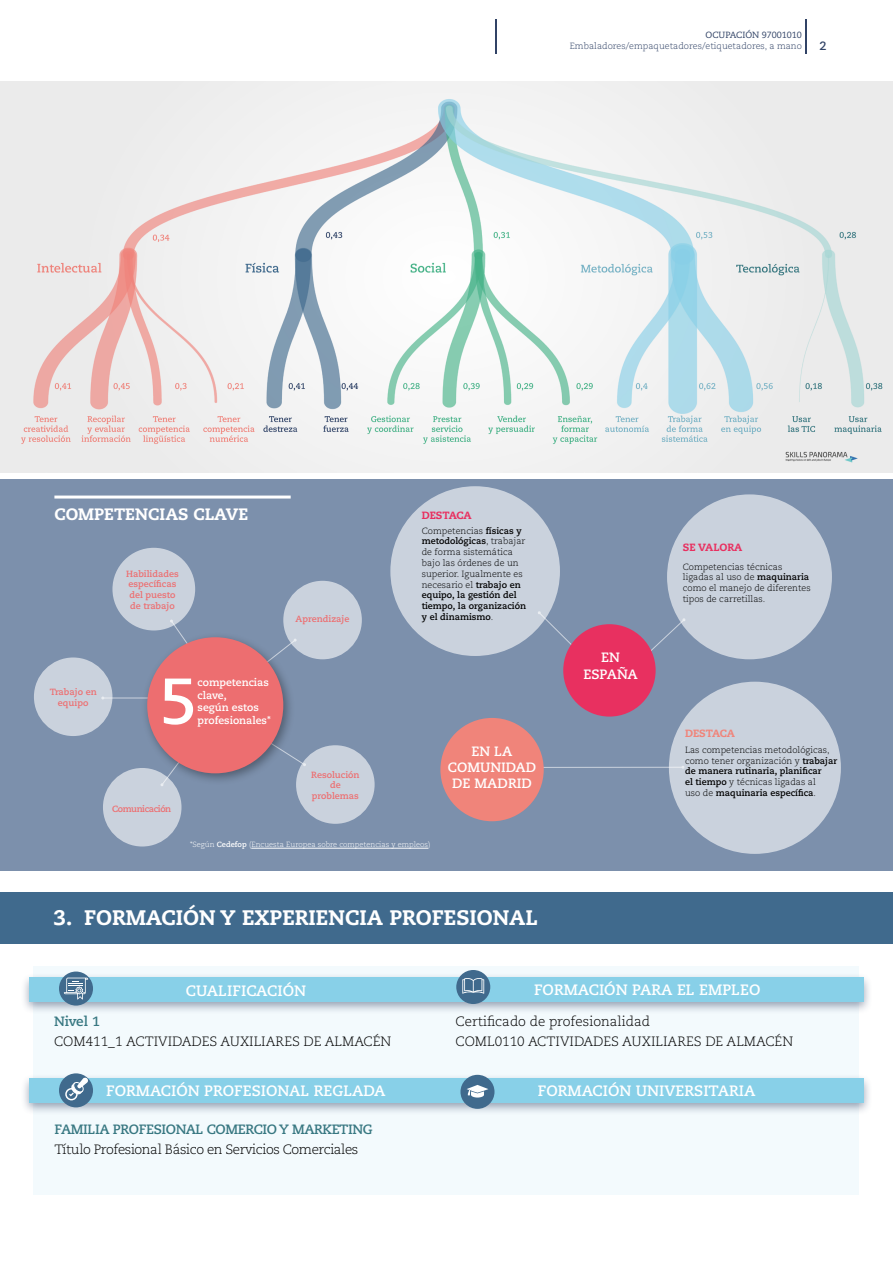
<style>
.page{position:relative;width:893px;height:1263px;background:#fff}
.page>*{position:absolute;margin:0;border:0;box-sizing:border-box;transform-origin:0 0}
.t1{font:700 64.5px "Caecilia LT Std";color:#fff}
.t2{font:800 21px "Caecilia LT Std";color:#fff}
.t3{font:800 16.5px "Caecilia LT Std";color:#fff}
.t4{font:700 15px "Caecilia LT Std";color:#fff}
.t5{font:300 13.5px/20.2px "Caecilia LT Std";color:#000}
.t6{font:300 13.5px "Caecilia LT Std";letter-spacing:-.03em;color:#000}
.t7{font:700 13.5px "Caecilia LT Std";letter-spacing:-.03em;color:#377781}
.t8{font:700 13.5px/16.2px "Caecilia LT Std";color:#fff;text-align:center}
.t9{font:700 12px "Caecilia LT Std";color:#314366}
.t10{font:700 10.5px/12.6px "Caecilia LT Std";color:#fff}
.t11{font:800 10.5px "Caecilia LT Std";color:#e83060}
.t12{font:800 10.5px "Caecilia LT Std";letter-spacing:-.01em;color:#f0847a}
.t13{font:300 9px/10.8px "Caecilia LT Std";color:#000}
.t14{font:700 9px/10.8px "Caecilia LT Std";color:#ed6e70;text-align:center}
.t15{font:300 9px "Caecilia LT Std";color:#314366}
.t16{font:9px "Caecilia LT Std";color:#314366}
.t17{font:700 9px "Caecilia LT Std";letter-spacing:-.04em;color:#ed6e70}
.t18{font:300 7.5px "Caecilia LT Std";color:#fff}
.s1{font-weight:700}
</style>
<div class="page">
<hr style="left:805px;top:20px;width:1px;height:34px;background:#314366">
<hr style="left:496px;top:20px;width:1px;height:34px;background:#314366">
<div style="left:34px;top:967px;width:825px;height:228px;background:#f3fafd"></div>
<img style="left:0;top:81px;width:893px;height:391px">
<div style="left:0;top:892px;width:893px;height:52px;background:#406a8d"></div>
<div style="left:0;top:479px;width:893px;height:392px;background:#7c90ac"></div>
<svg style="left:621px;top:620px;width:64px;height:30px"></svg>
<hr style="left:525px;top:767px;width:158px;height:1px;background:#fff">
<svg style="left:539px;top:612px;width:64px;height:66px"></svg>
<hr style="left:54px;top:495px;width:237px;height:3px;background:#fff">
<div style="left:390px;top:486px;width:170px;height:170px;background:#cad2dd;border-radius:50%"></div>
<div style="left:667px;top:494px;width:165px;height:165px;background:#cad2dd;border-radius:50%"></div>
<div style="left:440px;top:718px;width:104px;height:103px;background:#f0847a;border-radius:50%"></div>
<div style="left:563px;top:624px;width:93px;height:92px;background:#e83060;border-radius:50%"></div>
<div style="left:283px;top:581px;width:79px;height:78px;background:#cad2dd;border-radius:50%"></div>
<div style="left:296px;top:745px;width:79px;height:79px;background:#cad2dd;border-radius:50%"></div>
<div style="left:103px;top:768px;width:78px;height:78px;background:#cad2dd;border-radius:50%"></div>
<div style="left:34px;top:657px;width:78px;height:79px;background:#cad2dd;border-radius:50%"></div>
<div style="left:112px;top:548px;width:83px;height:82px;background:#cad2dd;border-radius:50%"></div>
<hr style="left:251px;top:848px;width:177px;height:1px;background:#fff">
<svg style="left:296px;top:759px;width:10px;height:7px"></svg>
<svg style="left:170px;top:619px;width:12px;height:12px"></svg>
<hr style="left:103px;top:698px;width:48px;height:1px;background:#fff">
<div style="left:141px;top:631px;width:155px;height:154px;background:#000;opacity:.35"></div>
<div style="left:147px;top:637px;width:136px;height:136px;background:#ed6e70;border-radius:50%"></div>
<div style="left:669px;top:682px;width:172px;height:172px;background:#cad2dd;border-radius:50%"></div>
<div style="left:20px;top:972px;width:853px;height:43px;background:#314366;opacity:.5"></div>
<div style="left:29px;top:977px;width:835px;height:24px;background:#88d0e8"></div>
<div style="left:59px;top:971px;width:34px;height:34px;background:#406a8d;border-radius:50%"></div>
<svg style="left:64px;top:978px;width:24px;height:21px"></svg>
<div style="left:456px;top:970px;width:34px;height:34px;background:#406a8d;border-radius:50%"></div>
<svg style="left:462px;top:978px;width:22px;height:16px"></svg>
<div style="left:20px;top:1073px;width:853px;height:43px;background:#314366;opacity:.5"></div>
<div style="left:29px;top:1078px;width:835px;height:24px;background:#88d0e8"></div>
<div style="left:59px;top:1073px;width:34px;height:34px;background:#406a8d;border-radius:50%"></div>
<div style="left:65px;top:1088px;width:13px;height:12px;border:2px solid #fff;border-radius:50%"></div>
<svg style="left:69px;top:1076px;width:21px;height:20px"></svg>
<div style="left:460px;top:1075px;width:34px;height:34px;background:#406a8d;border-radius:50%"></div>
<svg style="left:467px;top:1085px;width:21px;height:12px"></svg>
<p class="t16" style="left:706px;top:29px;width:98px">OCUPACIÓN 97001010</p>
<p class="t15" style="left:570px;top:41px;width:234px">Embaladores/empaquetadores/etiquetadores, a mano</p>
<h3 class="t9" style="left:819px;top:39px;width:9px">2</h3>
<h3 class="t3" style="left:54px;top:504px;width:195px">COMPETENCIAS CLAVE</h3>
<p class="t14" style="left:50px;top:687px;width:48px">Trabajo en equipo</p>
<p class="t14" style="left:126px;top:568px;width:54px;text-align:left">Habilidades específicas del puesto de trabajo</p>
<h1 class="t1" style="left:159px;top:663px;width:40px">5</h1>
<p class="t10" style="left:198px;top:676px;width:75px">competencias clave,<br>según estos profesionales*</p>
<p class="t17" style="left:112px;top:803px;width:61px">Comunicación</p>
<p class="t14" style="left:296px;top:613px;width:56px">Aprendizaje</p>
<p class="t14" style="left:311px;top:769px;width:50px">Resolución de problemas</p>
<p class="t11" style="left:422px;top:508px;width:51px">DESTACA</p>
<p class="t13" style="left:422px;top:525px;width:106px">Competencias <span class="s1">físicas y metodológicas</span>, trabajar de forma sistemática bajo las órdenes de un superior. Igualmente es necesario el <span class="s1">trabajo en equipo, la gestión del tiempo, la organización y el dinamismo</span>.</p>
<h3 class="t8" style="left:448px;top:743px;width:90px">EN LA<br>COMUNIDAD<br>DE MADRID</h3>
<p class="t18" style="left:190px;top:841px;width:242px">*Según <span class="s1">Cedefop</span> (Encuesta Europea sobre competencias y empleos)</p>
<h2 class="t2" style="left:54px;top:904px;width:485px">3. FORMACIÓN Y EXPERIENCIA PROFESIONAL</h2>
<h3 class="t8" style="left:583px;top:650px;width:56px">EN<br>ESPAÑA</h3>
<p class="t11" style="left:683px;top:540px;width:61px">SE VALORA</p>
<p class="t13" style="left:683px;top:561px;width:129px">Competencias técnicas ligadas al uso de <span class="s1">maquinaria </span>como el manejo de diferentes tipos de carretillas.</p>
<p class="t12" style="left:685px;top:727px;width:51px">DESTACA</p>
<p class="t13" style="left:685px;top:744px;width:154px">Las competencias metodológicas, como tener organización y <span class="s1">trabajar de manera rutinaria, planificar<br>el tiempo</span> y técnicas ligadas al<br>uso de <span class="s1">maquinaria específica</span>.</p>
<h3 class="t4" style="left:186px;top:982px;width:122px">CUALIFICACIÓN</h3>
<h3 class="t4" style="left:534px;top:981px;width:228px">FORMACIÓN PARA EL EMPLEO</h3>
<h3 class="t7" style="left:54px;top:1013px;width:48px">Nivel 1</h3>
<h3 class="t5" style="left:54px;top:1032px;width:339px">COM411_1 ACTIVIDADES AUXILIARES DE ALMACÉN</h3>
<h3 class="t5" style="left:455px;top:1012px;width:339px">Certificado de profesionalidad<br>COML0110 ACTIVIDADES AUXILIARES DE ALMACÉN</h3>
<h3 class="t4" style="left:106px;top:1082px;width:281px">FORMACIÓN PROFESIONAL REGLADA</h3>
<h3 class="t4" style="left:538px;top:1082px;width:219px">FORMACIÓN UNIVERSITARIA</h3>
<h3 class="t7" style="left:54px;top:1121px;width:320px">FAMILIA PROFESIONAL COMERCIO Y MARKETING</h3>
<h3 class="t6" style="left:54px;top:1142px;width:306px">Título Profesional Básico en Servicios Comerciales</h3>
</div>
